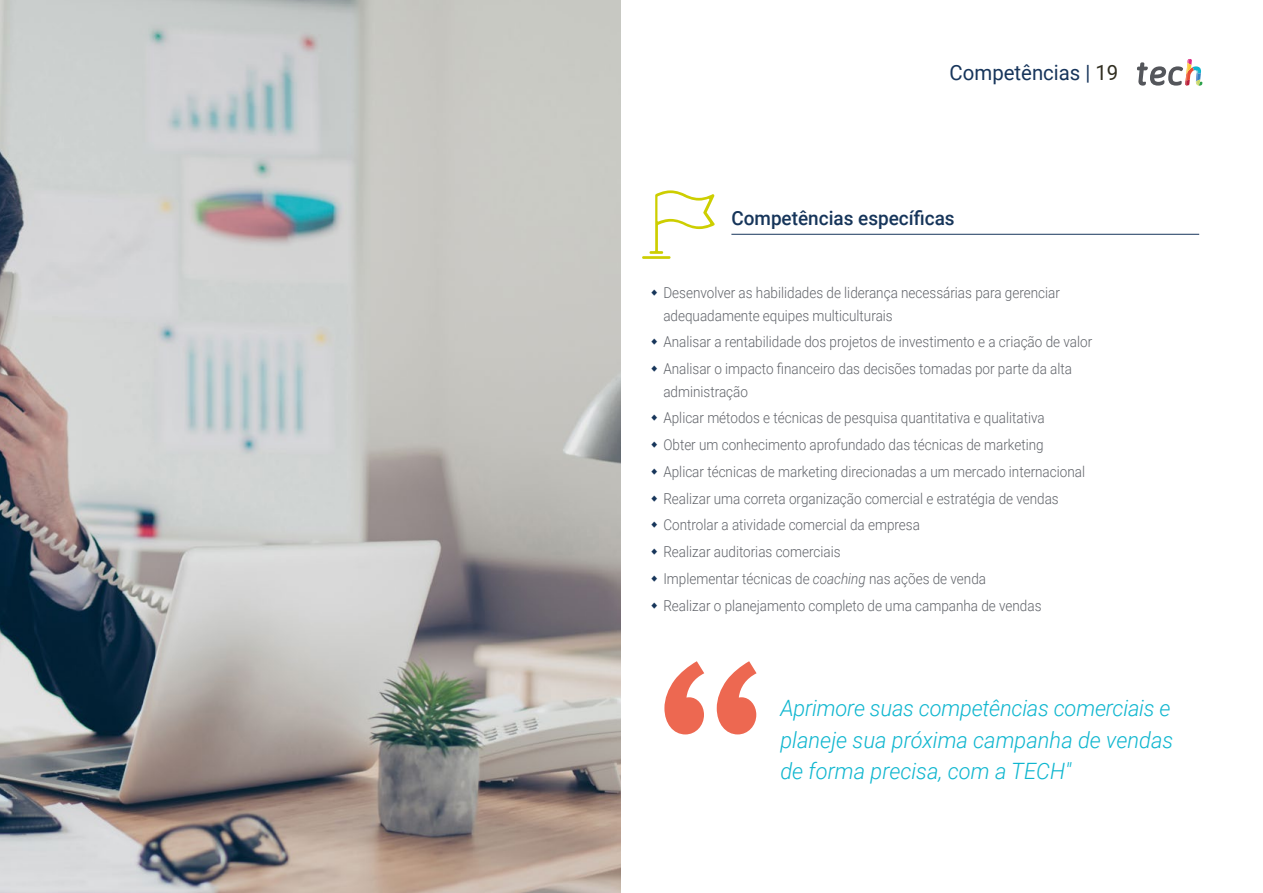
<style>
.page{position:relative;width:1263px;height:893px;background:#fff}
.page>*{position:absolute;margin:0;border:0;box-sizing:border-box;transform-origin:0 0}
.t1{font:italic 300 22.5px/31.5px "Roboto";color:#0fb6cf;text-align:justify}
.t2{font:21px "Roboto";color:#17355b}
.t3{font:500 19.5px "Roboto";color:#16355a}
.t4{font:300 15px/26.7px "Roboto";color:#61646a;scale:.9 1}
.s1{color:#312e20}
.s2{font-style:italic}
</style>
<div class="page">
<svg style="left:664px;top:661px;width:92px;height:73px"></svg>
<img style="left:0;top:0;width:621px;height:893px">
<svg style="left:1137px;top:59px;width:65px;height:27px"></svg>
<hr style="left:642px;top:256px;width:28px;height:3px;background:#cdce00">
<svg style="left:649px;top:190px;width:66px;height:64px"></svg>
<hr style="left:731px;top:234px;width:468px;height:1px;background:#17355b">
<h2 class="t2" style="left:950px;top:57px;width:170px">Competências | <span class="s1">19</span></h2>
<h3 class="t3" style="left:731px;top:205px;width:225px">Competências específicas</h3>
<p class="t4" style="left:663px;top:281px;width:442px;line-height:22.5px">Desenvolver as habilidades de liderança necessárias para gerenciar adequadamente equipes multiculturais</p>
<p class="t4" style="left:663px;top:328px;width:478px">Analisar a rentabilidade dos projetos de investimento e a criação de valor<br>Analisar o impacto financeiro das decisões tomadas por parte da alta</p>
<p class="t4" style="left:663px;top:377px;width:470px">administração<br>Aplicar métodos e técnicas de pesquisa quantitativa e qualitativa<br>Obter um conhecimento aprofundado das técnicas de marketing Aplicar técnicas de marketing direcionadas a um mercado internacional Realizar uma correta organização comercial e estratégia de vendas Controlar a atividade comercial da empresa<br>Realizar auditorias comerciais<br>Implementar técnicas de <span class="s2">coaching</span> nas ações de venda<br>Realizar o planejamento completo de uma campanha de vendas</p>
<h1 class="t1" style="left:780px;top:691px;width:394px">Aprimore suas competências comerciais e planeje sua próxima campanha de vendas de forma precisa, com a TECH"</h1>
</div>
